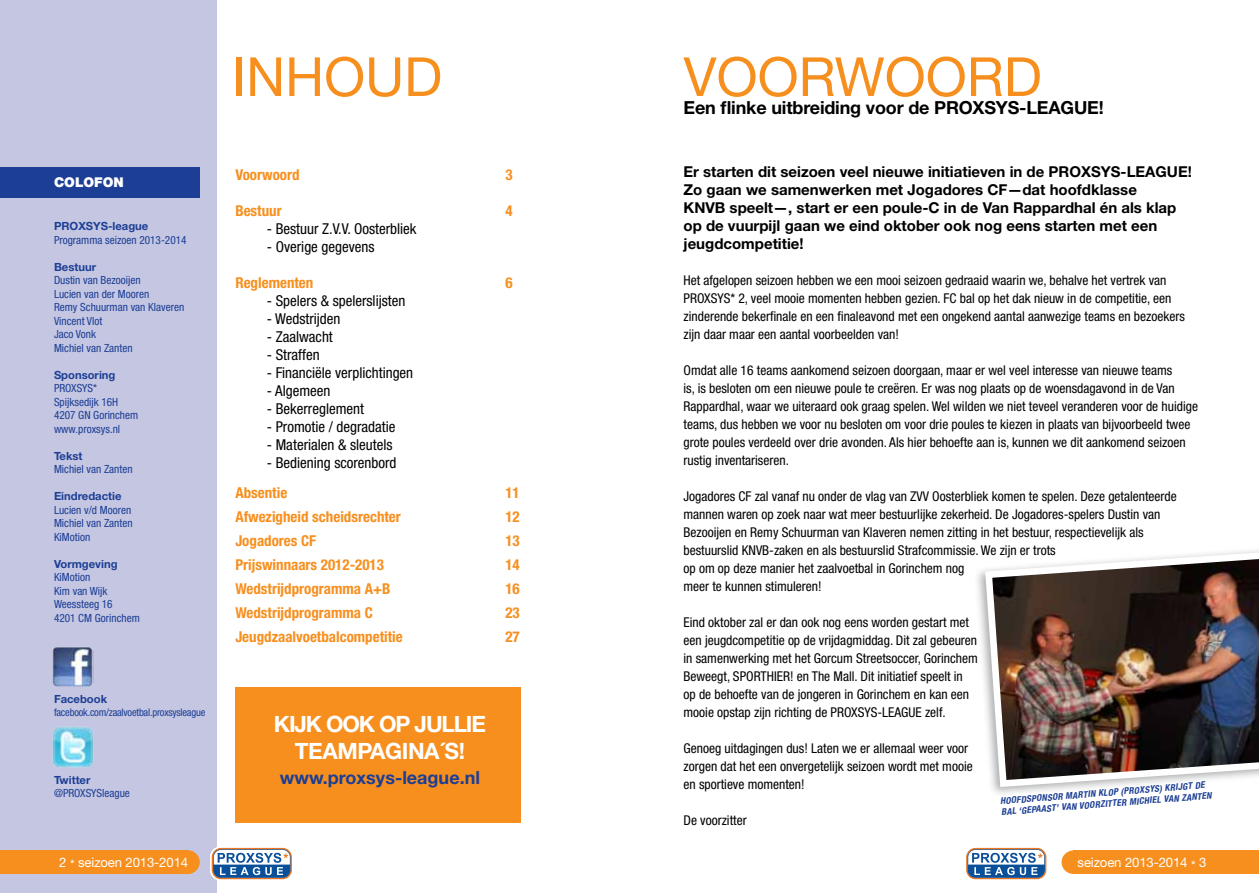
<style>
.page{position:relative;width:1259px;height:893px;background:#fff}
.page>*{position:absolute;margin:0;border:0;box-sizing:border-box;transform-origin:0 0}
.t1{font:54px "Helvetica Neue LT Std";color:#f78f1e}
.t2{font:700 22.5px "Helvetica Neue LT Std";letter-spacing:-.035em;color:#fff}
.t3{font:700 18px "Helvetica Neue LT Std";letter-spacing:-.01em;color:#000}
.t4{font:700 18px "Helvetica Neue LT Std";color:#1c3e94}
.t5{font:700 15px/18px "Helvetica Neue LT Std";color:#000}
.t6{font:condensed 15px "Helvetica Neue LT Std";color:#000}
.t7{font:700 condensed 15px "Helvetica Neue LT Std";color:#f78f1e}
.t8{font:condensed 13.5px/18px "Helvetica Neue LT Std";color:#000}
.t9{font:900 13.5px "Helvetica Neue LT Std";color:#fff}
.t10{font:13.2px "Helvetica Neue LT Std";letter-spacing:-.01em;color:#fff}
.t11{font:condensed 11.25px/13.5px "Helvetica Neue LT Std";color:#1c3e94}
.t12{font:700 11.25px "Helvetica Neue LT Std";color:#1c3e94}
.t13{font:condensed 10.5px "Helvetica Neue LT Std";letter-spacing:-.02em;color:#1c3e94}
.t14{font:italic 700 condensed 9.15px/10.9px "Helvetica Neue LT Std";color:#1c3e94}
</style>
<div class="page">
<div style="left:0;top:0;width:217px;height:893px;background:#c4c6e2"></div>
<div style="left:0;top:167px;width:200px;height:31px;background:#1c3e94"></div>
<div style="left:974px;top:545px;width:285px;height:252px;background:#939598;opacity:.75"></div>
<img style="left:981px;top:546px;width:278px;height:244px">
<div style="left:235px;top:687px;width:285px;height:136px;background:#f78f1e"></div>
<img style="left:52px;top:647px;width:41px;height:40px">
<img style="left:53px;top:727px;width:40px;height:41px">
<div style="left:1074px;top:850px;width:185px;height:24px;background:#f78f1e"></div>
<div style="left:1061px;top:850px;width:24px;height:24px;background:#f78f1e;border-radius:50%"></div>
<svg style="left:966px;top:848px;width:80px;height:31px"></svg>
<div style="left:0;top:850px;width:187px;height:24px;background:#f78f1e"></div>
<div style="left:176px;top:850px;width:24px;height:24px;background:#f78f1e;border-radius:50%"></div>
<svg style="left:210px;top:847px;width:83px;height:33px"></svg>
<svg style="left:212px;top:848px;width:80px;height:31px"></svg>
<p class="t9" style="left:54px;top:175px;width:71px">COLOFON</p>
<p class="t12" style="left:54px;top:219px;width:17px">Proxsys</p>
<p class="t12" style="left:108px;top:219px;width:42px">-league</p>
<p class="t11" style="left:54px;top:233px;width:134px">Programma seizoen 2013-2014</p>
<p class="t12" style="left:54px;top:260px;width:44px">Bestuur</p>
<p class="t11" style="left:54px;top:273px;width:132px">Dustin van Bezooijen<br>Lucien van der Mooren<br>Remy Schuurman van Klaveren<br>Vincent Vlot<br>Jaco Vonk<br>Michiel van Zanten</p>
<p class="t12" style="left:54px;top:368px;width:63px">Sponsoring</p>
<p class="t11" style="left:54px;top:381px;width:86px">PROXSYS*<br>Spijksedijk 16H<br>4207 GN Gorinchem www.proxsys.nl</p>
<p class="t12" style="left:54px;top:449px;width:30px">Tekst</p>
<p class="t11" style="left:54px;top:462px;width:80px">Michiel van Zanten</p>
<p class="t12" style="left:54px;top:489px;width:69px">Eindredactie</p>
<p class="t11" style="left:54px;top:503px;width:80px;text-align:justify">Lucien v/d Mooren Michiel van Zanten KiMotion</p>
<p class="t12" style="left:54px;top:557px;width:65px">Vormgeving</p>
<p class="t11" style="left:54px;top:570px;width:87px">KiMotion<br>Kim van Wijk<br>Weessteeg 16<br>4201 CM Gorinchem</p>
<p class="t12" style="left:54px;top:692px;width:55px">Facebook</p>
<p class="t13" style="left:54px;top:706px;width:153px">facebook.com/zaalvoetbal.proxsysleague</p>
<p class="t12" style="left:54px;top:773px;width:38px">Twitter</p>
<p class="t11" style="left:54px;top:786px;width:77px">@PROXSYSleague</p>
<h1 class="t1" style="left:232px;top:45px;width:212px">inhoud</h1>
<p class="t7" style="left:235px;top:166px;width:66px">Voorwoord</p>
<p class="t7" style="left:505px;top:166px;width:9px">3</p>
<p class="t7" style="left:235px;top:202px;width:48px">Bestuur</p>
<p class="t7" style="left:505px;top:202px;width:9px">4</p>
<p class="t6" style="left:267px;top:220px;width:151px">- Bestuur Z.V.V. Oosterbliek</p>
<p class="t6" style="left:267px;top:238px;width:109px">- Overige gegevens</p>
<p class="t7" style="left:235px;top:274px;width:80px">Reglementen</p>
<p class="t7" style="left:505px;top:274px;width:9px">6</p>
<p class="t6" style="left:267px;top:292px;width:140px">- Spelers &amp; spelerslijsten</p>
<p class="t6" style="left:267px;top:310px;width:75px">- Wedstrijden</p>
<p class="t6" style="left:267px;top:328px;width:67px">- Zaalwacht</p>
<p class="t6" style="left:267px;top:346px;width:54px">- Straffen</p>
<p class="t6" style="left:267px;top:364px;width:148px">- Financiële verplichtingen</p>
<p class="t6" style="left:267px;top:382px;width:65px">- Algemeen</p>
<p class="t6" style="left:267px;top:400px;width:99px">- Bekerreglement</p>
<p class="t6" style="left:267px;top:418px;width:130px">- Promotie / degradatie</p>
<p class="t6" style="left:267px;top:436px;width:127px">- Materialen &amp; sleutels</p>
<p class="t6" style="left:267px;top:454px;width:131px">- Bediening scorenbord</p>
<p class="t7" style="left:235px;top:484px;width:53px">Absentie</p>
<p class="t7" style="left:505px;top:484px;width:16px">11</p>
<p class="t7" style="left:235px;top:508px;width:167px">Afwezigheid scheidsrechter</p>
<p class="t7" style="left:505px;top:508px;width:16px">12</p>
<p class="t7" style="left:235px;top:532px;width:82px">Jogadores CF</p>
<p class="t7" style="left:505px;top:532px;width:16px">13</p>
<p class="t7" style="left:235px;top:556px;width:150px">Prijswinnaars 2012-2013</p>
<p class="t7" style="left:505px;top:556px;width:16px">14</p>
<p class="t7" style="left:235px;top:580px;width:157px">Wedstrijdprogramma A+B</p>
<p class="t7" style="left:505px;top:580px;width:16px">16</p>
<p class="t7" style="left:235px;top:604px;width:139px">Wedstrijdprogramma C</p>
<p class="t7" style="left:505px;top:604px;width:16px">23</p>
<p class="t7" style="left:235px;top:628px;width:169px">Jeugdzaalvoetbalcompetitie</p>
<p class="t7" style="left:505px;top:628px;width:16px">27</p>
<h2 class="t2" style="left:274px;top:710px;width:70px">Kijk ook</h2>
<h2 class="t2" style="left:379px;top:710px;width:50px">op jull</h2>
<h2 class="t2" style="left:466px;top:710px;width:19px">ie</h2>
<h2 class="t2" style="left:295px;top:737px;width:78px">teampag</h2>
<h2 class="t2" style="left:402px;top:737px;width:65px">ina´s!</h2>
<h3 class="t4" style="left:280px;top:767px;width:201px">www.proxsys-league.nl</h3>
<h1 class="t1" style="left:683px;top:45px;width:360px">voorwoord</h1>
<h3 class="t3" style="left:683px;top:96px;width:422px">Een flinke uitbreiding voor de PROXSYS-LEAGUE!</h3>
<p class="t5" style="left:683px;top:163px;width:510px">Er starten dit seizoen veel nieuwe initiatieven in de PROXSYS-LEAGUE!<br>Zo gaan we samenwerken met Jogadores CF—dat hoofdklasse<br>KNVB speelt—, start er een poule-C in de Van Rappardhal én als klap op de vuurpijl gaan we eind oktober ook nog eens starten met een jeugdcompetitie!</p>
<p class="t8" style="left:683px;top:271px;width:503px">Het afgelopen seizoen hebben we een mooi seizoen gedraaid waarin we, behalve het vertrek van PROXSYS* 2, veel mooie momenten hebben gezien. FC bal op het dak nieuw in de competitie, een zinderende bekerfinale en een finaleavond met een ongekend aantal aanwezige teams en bezoekers zijn daar maar een aantal voorbeelden van!</p>
<p class="t8" style="left:683px;top:361px;width:516px">Omdat alle 16 teams aankomend seizoen doorgaan, maar er wel veel interesse van nieuwe teams<br>is, is besloten om een nieuwe poule te creëren. Er was nog plaats op de woensdagavond in de Van Rappardhal, waar we uiteraard ook graag spelen. Wel wilden we niet teveel veranderen voor de huidige teams, dus hebben we voor nu besloten om voor drie poules te kiezen in plaats van bijvoorbeeld twee grote poules verdeeld over drie avonden. Als hier behoefte aan is, kunnen we dit aankomend seizoen rustig inventariseren.</p>
<p class="t8" style="left:683px;top:487px;width:495px">Jogadores CF zal vanaf nu onder de vlag van ZVV Oosterbliek komen te spelen. Deze getalenteerde mannen waren op zoek naar wat meer bestuurlijke zekerheid. De Jogadores-spelers Dustin van Bezooijen en Remy Schuurman van Klaveren nemen zitting in het bestuur, respectievelijk als bestuurslid KNVB-zaken en als bestuurslid Strafcommissie. We zijn er trots<br>op om op deze manier het zaalvoetbal in Gorinchem nog<br>meer te kunnen stimuleren!</p>
<p class="t8" style="left:683px;top:613px;width:296px">Eind oktober zal er dan ook nog eens worden gestart met een jeugdcompetitie op de vrijdagmiddag. Dit zal gebeuren in samenwerking met het Gorcum Streetsoccer, Gorinchem Beweegt, SPORTHIER! en The Mall. Dit initiatief speelt in op de behoefte van de jongeren in Gorinchem en kan een mooie opstap zijn richting de PROXSYS-LEAGUE zelf.</p>
<p class="t8" style="left:683px;top:739px;width:291px">Genoeg uitdagingen dus! Laten we er allemaal weer voor zorgen dat het een onvergetelijk seizoen wordt met mooie en sportieve momenten!</p>
<p class="t8" style="left:683px;top:811px;width:65px">De voorzitter</p>
<p class="t14" style="left:1000px;top:795px;width:213px;rotate:-4deg">Hoofdsponsor Martin Klop (proxsys) krijgt de bal ‘gepaast’ van voorzitter Michiel van Zanten</p>
<p class="t10" style="left:59px;top:854px;width:130px">2 * seizoen 2013-2014</p>
<p class="t10" style="left:1077px;top:854px;width:130px">seizoen 2013-2014 * 3</p>
<p class="t10" style="left:147px;top:854px;width:9px">1</p>
<p class="t10" style="left:181px;top:854px;width:9px">2</p>
</div>
